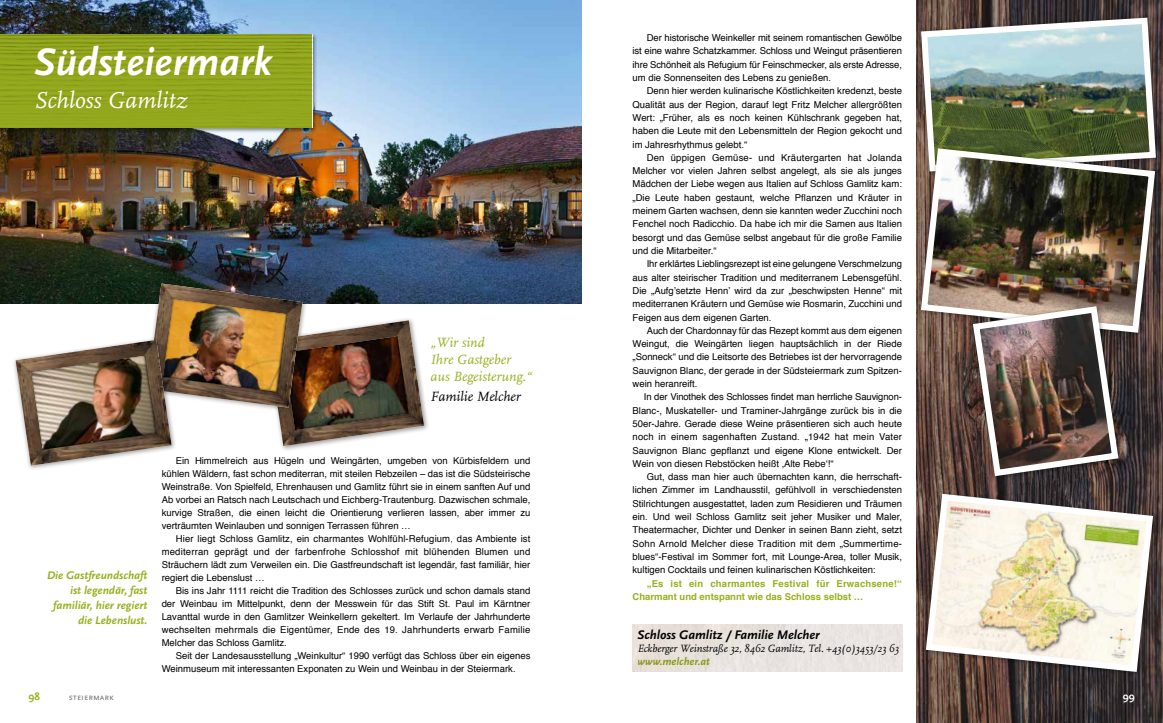
<style>
.page{position:relative;width:1163px;height:723px;background:#fff}
.page>*{position:absolute;margin:0;border:0;box-sizing:border-box;transform-origin:0 0}
.t1{font:italic 700 40px "Scala Sans";color:#fff}
.t2{font:italic 24px "FF Scala";color:#fff}
.t3{font:italic 14px/17px "FF Scala";color:#9aaf1f}
.t4{font:italic 14px "FF Scala";color:#000}
.t5{font:italic 700 13px "Scala Sans";color:#000}
.t6{font:italic 700 11.5px/15px "Scala Sans";color:#9aaf1f;text-align:right}
.t7{font:italic 11px "FF Scala";letter-spacing:-.01em;color:#000}
.t8{font:italic 700 11px "Scala Sans";color:#9aaf1f}
.t9{font:700 11px "Scala Sans";color:#9aaf1f}
.t10{font:700 11px "Scala Sans";color:#fff}
.t11{font:9.5px/13.3px "Helvetica";color:#000;text-align:justify}
.t12{font:700 9.5px/13.3px "Helvetica";letter-spacing:.01em;color:#9aaf1f}
.t13{font:9px "Scala Sans Caps";color:#6f6f6e}
.s1{color:#fff}
</style>
<div class="page">
<img style="left:632px;top:624px;width:269px;height:48px">
<img style="left:916px;top:0;width:246px;height:723px">
<img style="left:922px;top:490px;width:234px;height:185px">
<div style="left:264px;top:317px;width:165px;height:134px;background:#000;opacity:.4"></div>
<img style="left:0;top:0;width:581px;height:303px">
<img style="left:917px;top:14px;width:241px;height:131px">
<div style="left:0;top:33px;width:317px;height:100px;background:#000;opacity:.4"></div>
<svg style="left:0;top:34px;width:312px;height:94px;fill:#92a61d"></svg>
<img style="left:917px;top:145px;width:241px;height:191px">
<div style="left:144px;top:280px;width:164px;height:133px;background:#000;opacity:.4"></div>
<div style="left:12px;top:336px;width:165px;height:135px;background:#000;opacity:.4"></div>
<img style="left:16px;top:283px;width:408px;height:183px">
<div style="left:969px;top:303px;width:154px;height:179px;background:#000;opacity:.4"></div>
<img style="left:969px;top:303px;width:152px;height:176px">
<h1 class="t1" style="left:34px;top:40px;width:240px">Südsteiermark</h1>
<h2 class="t2" style="left:34px;top:87px;width:155px">Schloss Gamlitz</h2>
<h3 class="t3" style="left:430px;top:334px;width:103px">„Wir sind<br>Ihre Gastgeber aus Begeisterung.“</h3>
<h3 class="t4" style="left:430px;top:389px;width:92px">Familie Melcher</h3>
<p class="t6" style="left:47px;top:568px;width:102px">Die Gastfreundschaft ist legendär, fast familiär, hier regiert die Lebenslust.</p>
<p class="t11" style="left:162px;top:454px;width:370px;line-height:13px;text-indent:14px">Ein Himmelreich aus Hügeln und Weingärten, umgeben von Kürbisfeldern und kühlen Wäldern, fast schon mediterran, mit steilen Rebzeilen – das ist die Südsteirische Weinstraße. Von Spielfeld, Ehrenhausen und Gamlitz führt sie in einem sanften Auf und Ab vorbei an Ratsch nach Leutschach und Eichberg-Trautenburg. Dazwischen schmale, kurvige Straßen, die einen leicht die Orientierung verlieren lassen, aber immer zu verträumten Weinlauben und sonnigen Terrassen führen …</p>
<p class="t11" style="left:162px;top:532px;width:370px;line-height:13px;text-indent:14px">Hier liegt Schloss Gamlitz, ein charmantes Wohlfühl-Refugium<span class="s1">,</span> das Ambiente ist mediterran geprägt und der farbenfrohe Schlosshof mit blühenden Blumen und Sträuchern lädt zum Verweilen ein. Die Gastfreundschaft ist legendär, fast familiär, hier regiert die Lebenslust …</p>
<p class="t11" style="left:162px;top:584px;width:370px;line-height:13px;text-indent:14px">Bis ins Jahr 1111 reicht die Tradition des Schlosses zurück und schon damals stand der Weinbau im Mittelpunkt, denn der Messwein für das Stift St. Paul im Kärntner Lavanttal wurde in den Gamlitzer Weinkellern gekeltert. Im Verlaufe der Jahrhunderte wechselten mehrmals die Eigentümer, Ende des 19. Jahrhunderts erwarb Familie Melcher das Schloss Gamlitz.</p>
<p class="t11" style="left:162px;top:649px;width:370px;line-height:13px;text-indent:14px">Seit der Landesausstellung „Weinkultur“ 1990 verfügt das Schloss über ein eigenes<br>Weinmuseum mit interessanten Exponaten zu Wein und Weinbau in der Steiermark.</p>
<p class="t11" style="left:632px;top:31px;width:271px;text-indent:14px">Der historische Weinkeller mit seinem romantischen Gewölbe ist eine wahre Schatzkammer. Schloss und Weingut präsentieren ihre Schönheit als Refugium für Feinschmecker, als erste Adresse, um die Sonnenseiten des Lebens zu genießen.</p>
<p class="t11" style="left:632px;top:85px;width:271px;text-indent:14px">Denn hier werden kulinarische Köstlichkeiten kredenzt, beste Qualität aus der Region, darauf legt Fritz Melcher allergrößten Wert: „Früher, als es noch keinen Kühlschrank gegeben hat, haben die Leute mit den Lebensmitteln der Region gekocht und im Jahresrhythmus gelebt.“</p>
<p class="t11" style="left:632px;top:151px;width:271px;text-indent:14px">Den üppigen Gemüse- und Kräutergarten hat Jolanda Melcher vor vielen Jahren selbst angelegt, als sie als junges Mädchen der Liebe wegen aus Italien auf Schloss Gamlitz kam: „Die Leute haben gestaunt, welche Pflanzen und Kräuter in meinem Garten wachsen, denn sie kannten weder Zucchini noch Fenchel noch Radicchio. Da habe ich mir die Samen aus Italien besorgt und das Gemüse selbst angebaut für die große Familie und die Mitarbeiter.“</p>
<p class="t11" style="left:632px;top:258px;width:271px;text-indent:14px">Ihr erklärtes Lieblingsrezept ist eine gelungene Verschmelzung aus alter steirischer Tradition und mediterranem Lebensgefühl.<br>Die „Aufg’setzte Henn’ wird da zur „beschwipsten Henne“ mit mediterranen Kräutern und Gemüse wie Rosmarin, Zucchini und Feigen aus dem eigenen Garten.</p>
<p class="t11" style="left:632px;top:324px;width:271px;text-indent:14px">Auch der Chardonnay für das Rezept kommt aus dem eigenen Weingut, die Weingärten liegen hauptsächlich in der Riede „Sonneck“ und die Leitsorte des Betriebes ist der hervorragende Sauvignon Blanc, der gerade in der Südsteiermark zum Spitzen&shy;wein heranreift.</p>
<p class="t11" style="left:632px;top:391px;width:271px;text-indent:11px">In der Vinothek des Schlosses findet man herrliche Sauvignon-Blanc-, Muskateller- und Traminer-Jahrgänge zurück bis in die 50er-Jahre. Gerade diese Weine präsentieren sich auch heute noch in einem sagenhaften Zustand. „1942 hat mein Vater Sauvignon Blanc gepflanzt und eigene Klone entwickelt. Der Wein von diesen Rebstöcken heißt ‚Alte Rebe‘!“</p>
<p class="t11" style="left:632px;top:470px;width:271px;text-indent:14px">Gut, dass man hier auch übernachten kann, die herrschaft&shy;lichen Zimmer im Landhausstil, gefühlvoll in verschiedensten Stilrichtungen ausgestattet, laden zum Residieren und Träumen ein. Und weil Schloss Gamlitz seit jeher Musiker und Maler, Theatermacher, Dichter und Denker in seinen Bann zieht, setzt Sohn Arnold Melcher diese Tradition mit dem „Summertime&shy;blues“-Festival im Sommer fort, mit Lounge-Area, toller Musik, kultigen Cocktails und feinen kulinarischen Köstlichkeiten:</p>
<p class="t12" style="left:632px;top:577px;width:271px;text-indent:14px">„Es ist ein charmantes Festival für Erwachsene!“<br>Charmant und entspannt wie das Schloss selbst …</p>
<h3 class="t5" style="left:637px;top:627px;width:184px">Schloss Gamlitz / Familie Melcher</h3>
<p class="t7" style="left:637px;top:642px;width:263px">Eckberger Weinstraße 32, 8462 Gamlitz, Tel. +43(0)3453/23 63</p>
<p class="t8" style="left:637px;top:655px;width:74px">www.melcher.at</p>
<p class="t9" style="left:29px;top:690px;width:13px">98</p>
<p class="t10" style="left:1122px;top:690px;width:13px">99</p>
<p class="t13" style="left:69px;top:692px;width:47px">steiermark</p>
</div>
